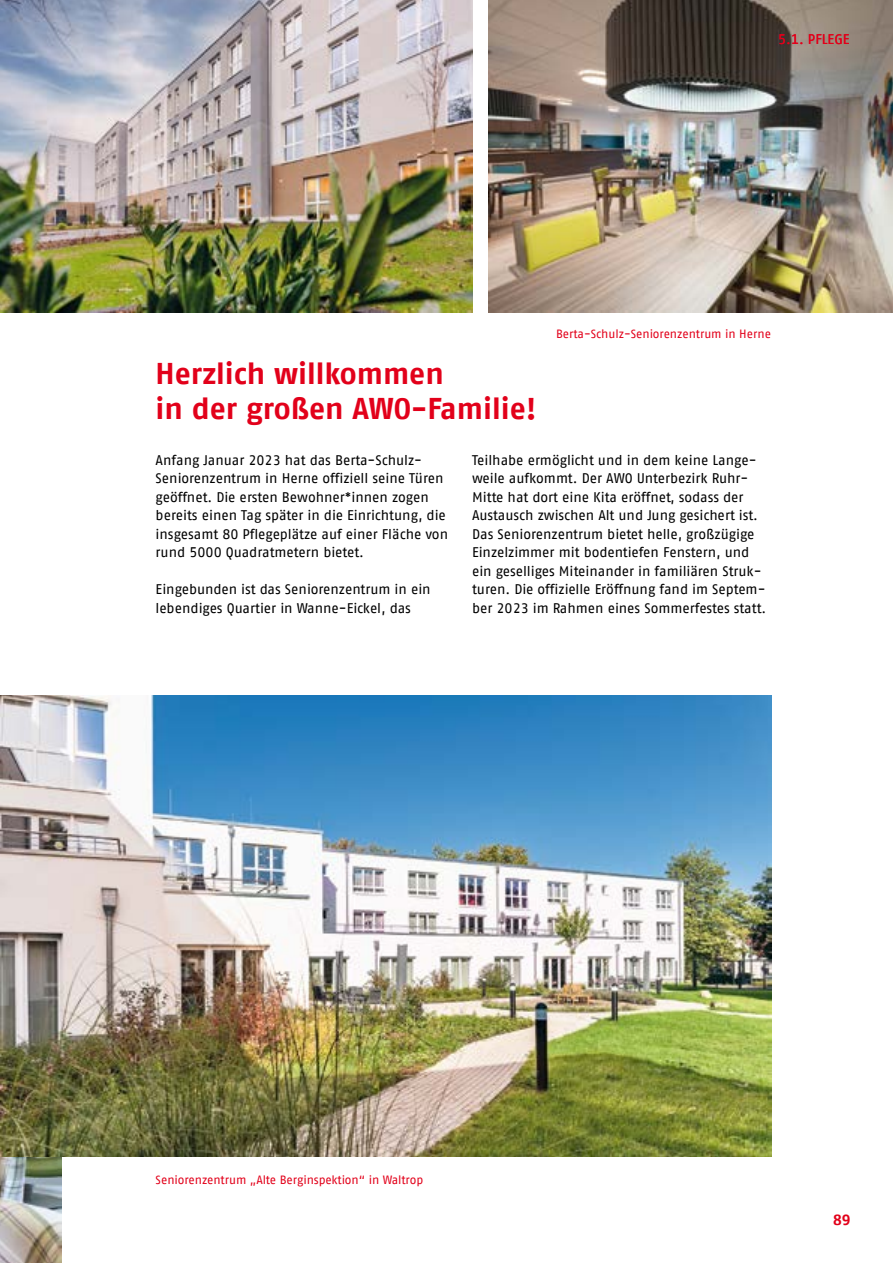
<style>
.page{position:relative;width:893px;height:1263px;background:#fff}
.page>*{position:absolute;margin:0;border:0;box-sizing:border-box;transform-origin:0 0}
.t1{font:700 30px/34.5px "AWO Fago Office";color:#e2001a}
.t2{font:700 15px "AWO Fago Office";color:#e2001a}
.t3{font:13.95px/18.5px "AWO Fago Office";color:#000}
.t4{font:13.95px "AWO Fago Office";color:#e2001a}
.t5{font:12px "AWO Fago Office";color:#e2001a}
</style>
<div class="page">
<img style="left:1px;top:0;width:471px;height:313px">
<img style="left:489px;top:0;width:404px;height:313px">
<img style="left:0;top:1157px;width:62px;height:106px">
<img style="left:0;top:695px;width:771px;height:462px">
<p class="t4" style="left:778px;top:32px;width:73px">5.1. PFLEGE</p>
<p class="t5" style="left:556px;top:327px;width:216px">Berta-Schulz-Seniorenzentrum in Herne</p>
<h1 class="t1" style="left:156px;top:356px;width:382px">Herzlich willkommen<br>in der großen AWO-Familie!</h1>
<p class="t3" style="left:472px;top:451px;width:296px">Teilhabe ermöglicht und in dem keine Lange&shy;weile aufkommt. Der AWO Unterbezirk Ruhr-Mitte hat dort eine Kita eröffnet, sodass der Austausch zwischen Alt und Jung gesichert ist.<br>Das Seniorenzentrum bietet helle, großzügige Einzelzimmer mit bodentiefen Fenstern, und ein geselliges Miteinander in familiären Struk&shy;turen. Die offizielle Eröffnung fand im Septem&shy;ber 2023 im Rahmen eines Sommerfestes statt.</p>
<p class="t3" style="left:156px;top:451px;width:294px">Anfang Januar 2023 hat das Berta-Schulz-Seniorenzentrum in Herne offiziell seine Türen geöffnet. Die ersten Bewohner*innen zogen bereits einen Tag später in die Einrichtung, die insgesamt 80 Pflegeplätze auf einer Fläche von rund 5000 Quadratmetern bietet.</p>
<p class="t3" style="left:156px;top:580px;width:277px">Eingebunden ist das Seniorenzentrum in ein lebendiges Quartier in Wanne-Eickel, das</p>
<p class="t5" style="left:156px;top:1173px;width:269px">Seniorenzentrum „Alte Berginspektion“ in Waltrop</p>
<p class="t2" style="left:833px;top:1211px;width:19px">89</p>
</div>
